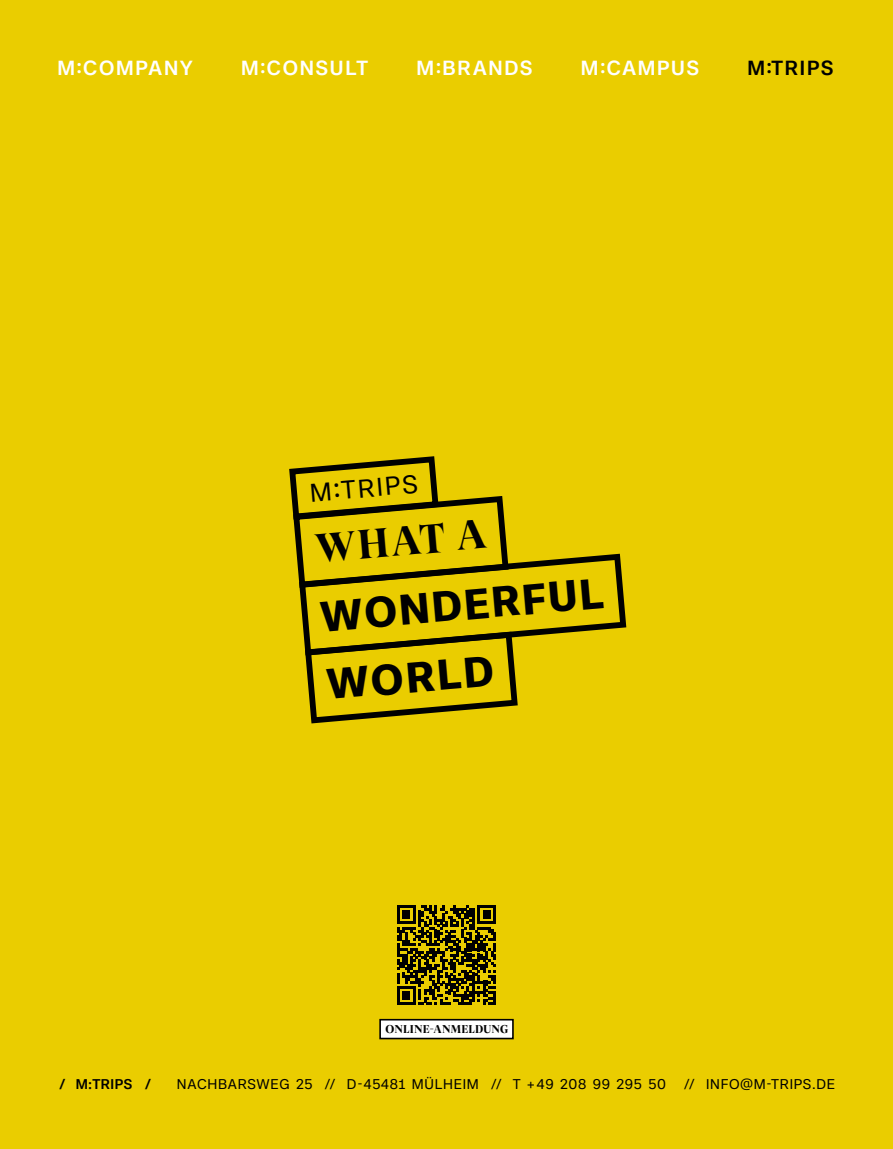
<style>
.page{position:relative;width:893px;height:1149px;background:#fff}
.page>*{position:absolute;margin:0;border:0;box-sizing:border-box;transform-origin:0 0}
.t1{font:700 40.8px "Case";color:#000}
.t2{font:700 40.8px "GT Super Display";color:#000}
.t3{font:24.45px "Case";color:#000}
.t4{font:500 19.5px "Case";letter-spacing:.095em;color:#fff}
.t5{font:500 19.5px "Case";letter-spacing:.09em;color:#000}
.t6{font:13.5px "Case";letter-spacing:.05em;color:#000}
.t7{font:500 13.5px "Case";letter-spacing:.04em;color:#000}
.t8{font:700 11.25px "GT Super Display";letter-spacing:.02em;color:#000}
.s1{font-family:"GT Super Display";font-weight:700}
.s2{font-family:"Open Sans";font-weight:600}
</style>
<div class="page">
<div style="left:0;top:0;width:893px;height:1148px;background:#eacd00"></div>
<svg style="left:289px;top:456px;width:338px;height:268px"></svg>
<svg style="left:397px;top:905px;width:99px;height:99px"></svg>
<div style="left:380px;top:1019px;width:133px;height:19px;background:#fff"></div>
<div style="left:379px;top:1018px;width:135px;height:20px;border:2px solid #000"></div>
<h3 class="t4" style="left:57px;top:55px;width:137px">M<span class="s1">:</span>COMPANY</h3>
<h3 class="t4" style="left:241px;top:55px;width:129px">M<span class="s1">:</span>CONSULT</h3>
<h3 class="t4" style="left:417px;top:55px;width:117px">M<span class="s1">:</span>BRANDS</h3>
<h3 class="t4" style="left:581px;top:55px;width:119px">M<span class="s1">:</span>CAMPUS</h3>
<h3 class="t5" style="left:747px;top:55px;width:88px">M<span class="s1">:</span>TRIPS</h3>
<h2 class="t3" style="left:309px;top:477px;width:110px;rotate:-5deg">M<span class="s2">:</span>TRIPS</h2>
<h1 class="t2" style="left:313px;top:527px;width:173px;rotate:-5deg">WHAT A</h1>
<h1 class="t1" style="left:319px;top:589px;width:284px;rotate:-5deg">WONDERFUL</h1>
<h1 class="t1" style="left:325px;top:656px;width:168px;rotate:-5deg">WORLD</h1>
<p class="t8" style="left:385px;top:1022px;width:124px">ONLINE-ANMELDUNG</p>
<p class="t7" style="left:60px;top:1074px;width:93px">/ M<span class="s1">:</span>TRIPS /</p>
<p class="t6" style="left:177px;top:1074px;width:491px">NACHBARSWEG 25 // D-45481 MÜLHEIM // T +49 208 99 295 50</p>
<p class="t6" style="left:684px;top:1074px;width:152px">// INFO@M-TRIPS.DE</p>
</div>
